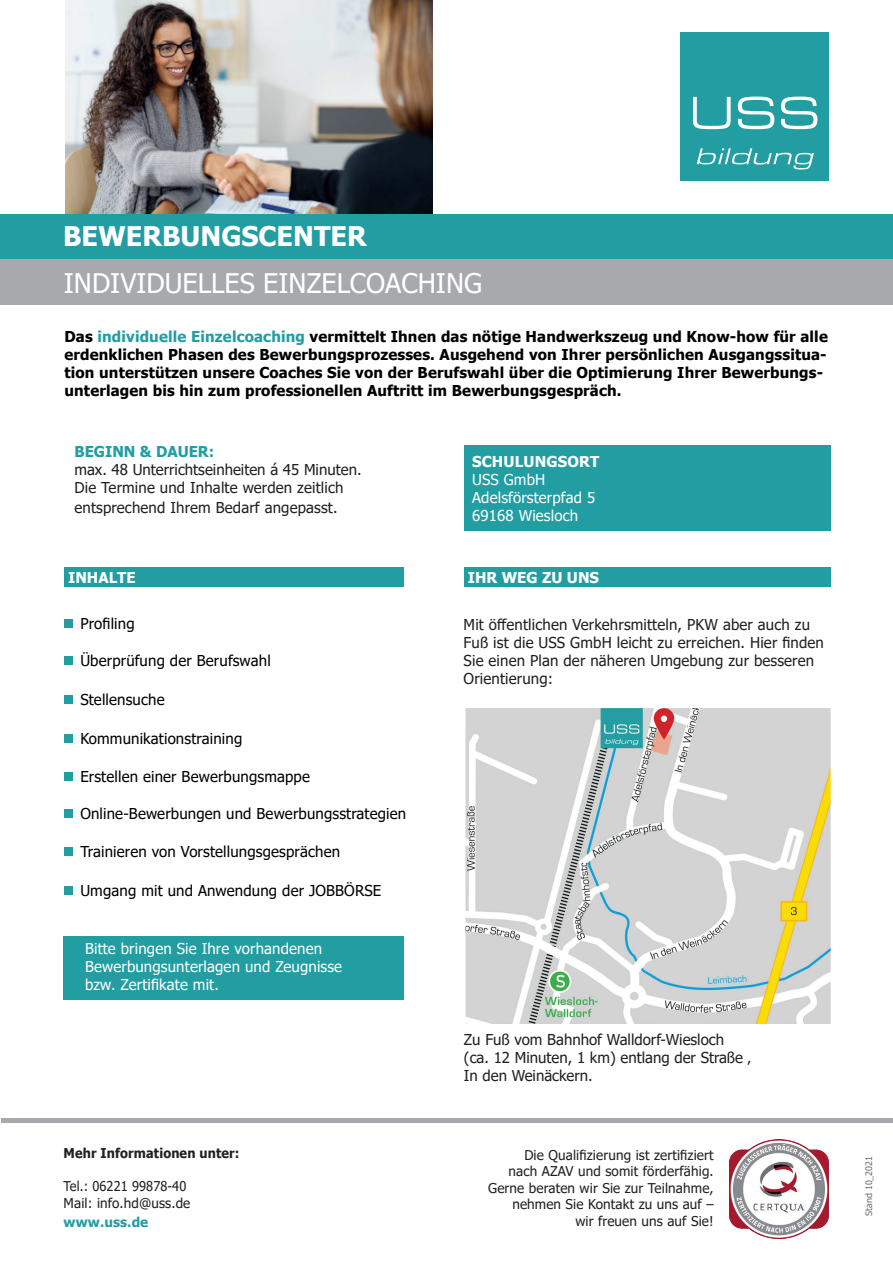
<style>
.page{position:relative;width:893px;height:1263px;background:#fff}
.page>*{position:absolute;margin:0;border:0;box-sizing:border-box;transform-origin:0 0}
.t1{font:27px "Tahoma";color:#fff}
.t2{font:700 27px "Tahoma";color:#fff}
.t3{font:15px/18px "Tahoma";letter-spacing:.01em;color:#231f20}
.t4{font:700 15px/18px "Tahoma";letter-spacing:.01em;color:#000}
.t5{font:15px "Tahoma";letter-spacing:.01em;color:#000}
.t6{font:15px/18px "Tahoma";letter-spacing:.01em;color:#fff}
.t7{font:700 15px "Tahoma";color:#fff}
.t8{font:700 15px "Tahoma";color:#229ea3}
.t9{font:13.5px/16.5px "Tahoma";letter-spacing:.01em;color:#231f20;text-align:right}
.t10{font:13.5px/16.5px "Tahoma";letter-spacing:.01em;color:#231f20;scale:.95 1}
.t11{font:700 13.5px "Tahoma";letter-spacing:.01em;color:#231f20;scale:.95 1}
.t12{font:700 13.5px "Tahoma";letter-spacing:.01em;color:#229ea3}
.t13{font:9px "Tahoma";color:#6c6d70}
.s1{color:#229ea3}
</style>
<div class="page">
<img style="left:66px;top:0;width:367px;height:214px">
<div style="left:0;top:214px;width:893px;height:45px;background:#229ea3"></div>
<div style="left:464px;top:445px;width:366px;height:85px;background:#229ea3"></div>
<img style="left:729px;top:1139px;width:99px;height:99px">
<div style="left:1px;top:1118px;width:891px;height:5px;background:#a8a9ad"></div>
<div style="left:64px;top:568px;width:340px;height:19px;background:#229ea3"></div>
<div style="left:680px;top:32px;width:149px;height:149px;background:#229ea3"></div>
<svg style="left:693px;top:97px;width:38px;height:32px"></svg>
<svg style="left:738px;top:97px;width:36px;height:32px"></svg>
<svg style="left:781px;top:97px;width:36px;height:32px"></svg>
<svg style="left:697px;top:148px;width:117px;height:21px"></svg>
<div style="left:0;top:259px;width:893px;height:46px;background:#a8a9ad"></div>
<div style="left:64px;top:619px;width:8px;height:8px;background:#229ea3"></div>
<div style="left:64px;top:656px;width:8px;height:9px;background:#229ea3"></div>
<div style="left:64px;top:695px;width:8px;height:9px;background:#229ea3"></div>
<div style="left:64px;top:734px;width:8px;height:9px;background:#229ea3"></div>
<div style="left:64px;top:772px;width:8px;height:8px;background:#229ea3"></div>
<div style="left:64px;top:809px;width:8px;height:9px;background:#229ea3"></div>
<div style="left:64px;top:847px;width:8px;height:8px;background:#229ea3"></div>
<div style="left:64px;top:886px;width:8px;height:8px;background:#229ea3"></div>
<img style="left:467px;top:709px;width:362px;height:314px">
<div style="left:464px;top:706px;width:368px;height:320px;border:2px solid #fff"></div>
<div style="left:464px;top:568px;width:366px;height:19px;background:#229ea3"></div>
<div style="left:64px;top:936px;width:340px;height:63px;background:#229ea3"></div>
<h1 class="t2" style="left:63px;top:217px;width:305px">BEWERBUNGSCENTER</h1>
<h1 class="t1" style="left:64px;top:265px;width:420px">INDIVIDUELLES EINZELCOACHING</h1>
<p class="t4" style="left:64px;top:328px;width:765px">Das <span class="s1">individuelle Einzelcoaching</span> vermittelt Ihnen das nötige Handwerkszeug und Know-how für alle erdenklichen Phasen des Bewerbungsprozesses. Ausgehend von Ihrer persönlichen Ausgangssitua&shy;tion unterstützen unsere Coaches Sie von der Berufswahl über die Optimierung Ihrer Bewerbungs&shy;unterlagen bis hin zum professionellen Auftritt im Bewerbungsgespräch.</p>
<p class="t8" style="left:74px;top:441px;width:141px">BEGINN &amp; DAUER:</p>
<p class="t3" style="left:74px;top:462px;width:289px">max. 48 Unterrichtseinheiten á 45 Minuten.<br>Die Termine und Inhalte werden zeitlich</p>
<p class="t3" style="left:74px;top:499px;width:265px">entsprechend Ihrem Bedarf angepasst.</p>
<p class="t7" style="left:68px;top:567px;width:69px">INHALTE</p>
<p class="t5" style="left:80px;top:613px;width:56px">Profiling</p>
<p class="t5" style="left:80px;top:651px;width:192px">Überprüfung der Berufswahl</p>
<p class="t5" style="left:80px;top:690px;width:86px">Stellensuche</p>
<p class="t5" style="left:80px;top:729px;width:163px">Kommunikationstraining</p>
<p class="t5" style="left:80px;top:766px;width:231px">Erstellen einer Bewerbungsmappe</p>
<p class="t5" style="left:80px;top:804px;width:327px">Online-Bewerbungen und Bewerbungsstrategien</p>
<p class="t5" style="left:80px;top:841px;width:261px">Trainieren von Vorstellungsgesprächen</p>
<p class="t5" style="left:80px;top:880px;width:303px">Umgang mit und Anwendung der JOBBÖRSE</p>
<p class="t6" style="left:85px;top:940px;width:259px">Bitte bringen Sie Ihre vorhandenen<br>Bewerbungsunterlagen und Zeugnisse bzw. Zertifikate mit.</p>
<p class="t11" style="left:64px;top:1144px;width:187px">Mehr Informationen unter:</p>
<p class="t10" style="left:64px;top:1179px;width:135px">Tel.: 06221 99878-40<br>Mail: info.hd@uss.de</p>
<p class="t12" style="left:64px;top:1213px;width:86px">www.uss.de</p>
<p class="t7" style="left:472px;top:451px;width:129px">SCHULUNGSORT</p>
<p class="t6" style="left:472px;top:472px;width:125px">USS GmbH<br>Adelsförsterpfad 5<br>69168 Wiesloch</p>
<p class="t7" style="left:468px;top:567px;width:133px">IHR WEG ZU UNS</p>
<p class="t3" style="left:464px;top:616px;width:362px">Mit öffentlichen Verkehrsmitteln, PKW aber auch zu Fuß ist die USS GmbH leicht zu erreichen. Hier finden Sie einen Plan der näheren Umgebung zur besseren Orientierung:</p>
<p class="t3" style="left:464px;top:1031px;width:288px">Zu Fuß vom Bahnhof Walldorf-Wiesloch (ca. 12 Minuten, 1 km) entlang der Straße ‚<br>In den Weinäckern.</p>
<p class="t9" style="left:488px;top:1147px;width:227px">Die Qualifizierung ist zertifiziert<br>nach AZAV und somit förderfähig.<br>Gerne beraten wir Sie zur Teilnahme, nehmen Sie Kontakt zu uns auf –<br>wir freuen uns auf Sie!</p>
<p class="t13" style="left:863px;top:1216px;width:61px;rotate:-90deg">Stand 10_2021</p>
</div>
